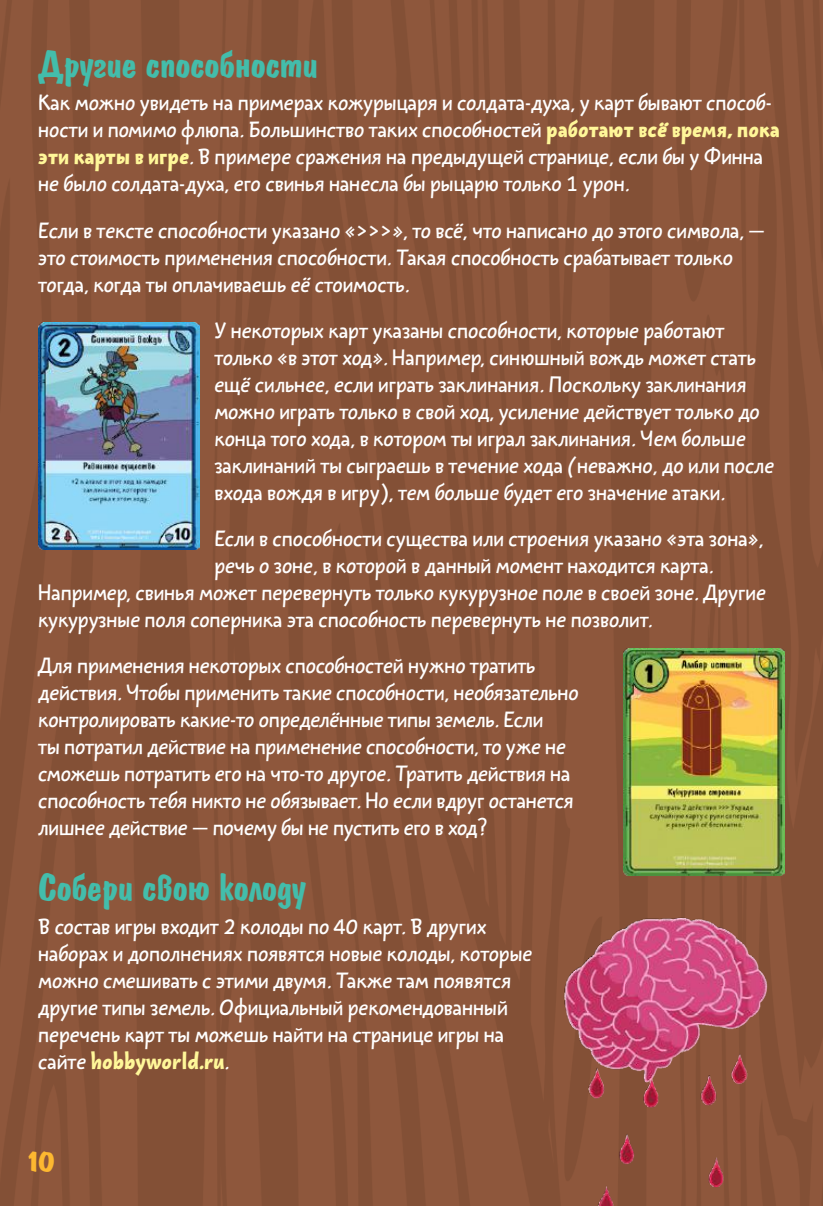
<style>
.page{position:relative;width:823px;height:1206px;background:#fff}
.page>*{position:absolute;margin:0;border:0;box-sizing:border-box;transform-origin:0 0}
.t1{font:700 38.25px "Domkrat";color:#43bdab}
.t2{font:700 31.5px "Domkrat";color:#fdb830}
.t3{font:22.5px/27px "Dereza";color:#fff}
.s1{font-weight:700;color:#fff799}
</style>
<div class="page">
<img style="left:0;top:0;width:823px;height:1205px">
<img style="left:38px;top:322px;width:161px;height:227px">
<img style="left:624px;top:648px;width:160px;height:227px">
<img style="left:554px;top:908px;width:228px;height:297px">
<h1 class="t1" style="left:38px;top:45px;width:281px">Другие способности</h1>
<p class="t3" style="left:38px;top:90px;width:743px">Как можно увидеть на примерах кожурыцаря и солдата-духа, у карт бывают способ&shy;ности и помимо флюпа. Большинство таких способностей <span class="s1">работают всё время, пока эти карты в игре</span>. В примере сражения на предыдущей странице, если бы у Финна не было солдата-духа, его свинья нанесла бы рыцарю только 1 урон.</p>
<p class="t3" style="left:38px;top:217px;width:728px">Если в тексте способности указано «&gt;&gt;&gt;», то всё, что написано до этого символа, — это стоимость применения способности. Такая способность срабатывает только тогда, когда ты оплачиваешь её стоимость.</p>
<p class="t3" style="left:214px;top:318px;width:561px">У некоторых карт указаны способности, которые работают только «в этот ход». Например, синюшный вождь может стать ещё сильнее, если играть заклинания. Поскольку заклинания можно играть только в свой ход, усиление действует только до конца того хода, в котором ты играл заклинания. Чем больше заклинаний ты сыграешь в течение хода (неважно, до или после входа вождя в игру), тем больше будет его значение атаки.</p>
<p class="t3" style="left:214px;top:526px;width:550px">Если в способности существа или строения указано «эта зона»,</p>
<p class="t3" style="left:214px;top:553px;width:500px">речь о зоне, в которой в данный момент находится карта.</p>
<p class="t3" style="left:38px;top:580px;width:729px">Например, свинья может перевернуть только кукурузное поле в своей зоне. Другие</p>
<p class="t3" style="left:38px;top:607px;width:615px">кукурузные поля соперника эта способность перевернуть не позволит.</p>
<p class="t3" style="left:38px;top:653px;width:542px">Для применения некоторых способностей нужно тратить действия. Чтобы применить такие способности, необязательно контролировать какие-то определённые типы земель. Если<br>ты потратил действие на применение способности, то уже не сможешь потратить его на что-то другое. Тратить действия на способность тебя никто не обязывает. Но если вдруг останется лишнее действие — почему бы не пустить его в ход?</p>
<h1 class="t1" style="left:38px;top:868px;width:269px">Собери свою колоду</h1>
<p class="t3" style="left:38px;top:913px;width:495px">В состав игры входит 2 колоды по 40 карт. В других наборах и дополнениях появятся новые колоды, которые можно смешивать с этими двумя. Также там появятся другие типы земель. Официальный рекомендованный перечень карт ты можешь найти на странице игры на сайте <span class="s1">hobbyworld.ru</span>.</p>
<h2 class="t2" style="left:28px;top:1144px;width:29px">10</h2>
</div>
